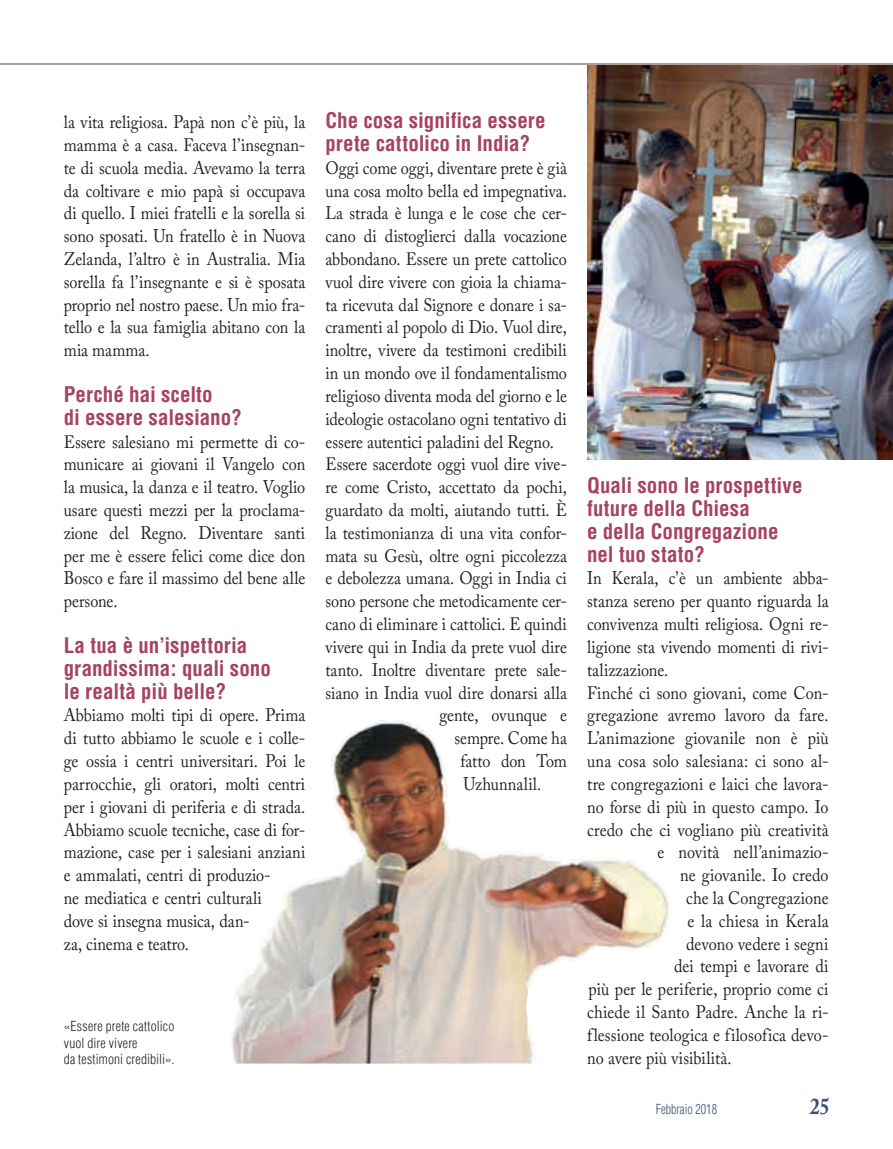
<style>
.page{position:relative;width:893px;height:1149px;background:#fff}
.page>*{position:absolute;margin:0;border:0;box-sizing:border-box;transform-origin:0 0}
.t1{font:700 22.5px "Adobe Caslon Pro";color:#3f4e79;scale:.9 1}
.t2{font:700 condensed 21px/22.8px "Helvetica";color:#a64361}
.t3{font:18px/22.8px "Adobe Caslon Pro";color:#231f20;text-align:justify;scale:.9 1}
.t4{font:300 condensed 13.5px/16.2px "Helvetica";letter-spacing:.015em;color:#231f20}
.t5{font:300 condensed 13.5px "Helvetica";color:#3f4e79;scale:.9 1}
</style>
<div class="page">
<img style="left:328px;top:720px;width:147px;height:343px">
<img style="left:475px;top:853px;width:194px;height:112px">
<img style="left:231px;top:878px;width:97px;height:185px">
<img style="left:475px;top:965px;width:72px;height:98px">
<img style="left:587px;top:65px;width:306px;height:394px">
<hr style="left:0;top:64px;width:893px;height:1px;background:#ac9e94">
<p class="t3" style="left:64px;top:110px;width:270px">la vita religiosa. Papà non c’è più, la mamma è a casa. Faceva l’insegnan&shy;te di scuola media. Avevamo la terra da coltivare e mio papà si occupava di quello. I miei fratelli e la sorella si sono sposati. Un fratello è in Nuova Zelanda, l’altro è in Australia. Mia sorella fa l’insegnante e si è sposata proprio nel nostro paese. Un mio fra&shy;tello e la sua famiglia abitano con la mia mamma.</p>
<p class="t2" style="left:64px;top:382px;width:180px">Perché hai scelto<br>di essere salesiano?</p>
<p class="t3" style="left:64px;top:430px;width:270px">Essere salesiano mi permette di co&shy;municare ai giovani il Vangelo con la musica, la danza e il teatro. Voglio usare questi mezzi per la proclama&shy;zione del Regno. Diventare santi per me è essere felici come dice don Bosco e fare il massimo del bene alle persone.</p>
<p class="t2" style="left:64px;top:633px;width:209px">La tua è un’ispettoria grandissima: quali sono le realtà più belle?</p>
<p class="t3" style="left:64px;top:703px;width:270px;text-align:left">Abbiamo molti tipi di opere. Prima di tutto abbiamo le scuole e i colle&shy;ge ossia i centri universitari. Poi le parrocchie, gli oratori, molti centri per i giovani di periferia e di strada.<br>Abbiamo scuole tecniche, case di for&shy;mazione, case per i salesiani anziani e ammalati, centri di produzio-<br>ne mediatica e centri culturali<br>dove si insegna musica, dan-<br>za, cinema e teatro.</p>
<p class="t2" style="left:325px;top:109px;width:222px">Che cosa significa essere prete cattolico in India?</p>
<p class="t3" style="left:325px;top:156px;width:270px">Oggi come oggi, diventare prete è già</p>
<p class="t3" style="left:325px;top:179px;width:270px">una cosa molto bella ed impegnativa.</p>
<p class="t3" style="left:325px;top:202px;width:270px">La strada è lunga e le cose che cer-</p>
<p class="t3" style="left:325px;top:224px;width:270px">cano di distoglierci dalla vocazione</p>
<p class="t3" style="left:325px;top:247px;width:270px">abbondano. Essere un prete cattolico</p>
<p class="t3" style="left:325px;top:270px;width:270px">vuol dire vivere con gioia la chiama-</p>
<p class="t3" style="left:325px;top:293px;width:270px">ta ricevuta dal Signore e donare i sa-</p>
<p class="t3" style="left:325px;top:316px;width:270px">cramenti al popolo di Dio. Vuol dire,</p>
<p class="t3" style="left:325px;top:338px;width:270px">inoltre, vivere da testimoni credibili</p>
<p class="t3" style="left:325px;top:361px;width:270px">in un mondo ove il fondamentalismo</p>
<p class="t3" style="left:325px;top:384px;width:270px">religioso diventa moda del giorno e le</p>
<p class="t3" style="left:325px;top:407px;width:270px">ideologie ostacolano ogni tentativo di</p>
<p class="t3" style="left:325px;top:430px;width:255px">essere autentici paladini del Regno.</p>
<p class="t3" style="left:325px;top:452px;width:270px">Essere sacerdote oggi vuol dire vive-</p>
<p class="t3" style="left:325px;top:475px;width:270px">re come Cristo, accettato da pochi,</p>
<p class="t3" style="left:325px;top:498px;width:270px">guardato da molti, aiutando tutti. È</p>
<p class="t3" style="left:325px;top:521px;width:270px">la testimonianza di una vita confor-</p>
<p class="t3" style="left:325px;top:544px;width:270px">mata su Gesù, oltre ogni piccolezza</p>
<p class="t3" style="left:325px;top:566px;width:270px">e debolezza umana. Oggi in India ci</p>
<p class="t3" style="left:325px;top:589px;width:270px">sono persone che metodicamente cer-</p>
<p class="t3" style="left:325px;top:612px;width:270px">cano di eliminare i cattolici. E quindi</p>
<p class="t3" style="left:325px;top:635px;width:270px">vivere qui in India da prete vuol dire</p>
<p class="t3" style="left:325px;top:658px;width:270px">tanto. Inoltre diventare prete sale-</p>
<p class="t3" style="left:325px;top:680px;width:270px">siano in India vuol dire donarsi alla</p>
<p class="t3" style="left:439px;top:703px;width:143px">gente, ovunque e</p>
<p class="t3" style="left:454px;top:726px;width:126px">sempre. Come ha</p>
<p class="t3" style="left:460px;top:749px;width:120px">fatto don Tom</p>
<p class="t3" style="left:463px;top:772px;width:88px">Uzhunnalil.</p>
<p class="t4" style="left:64px;top:1018px;width:112px">«Essere prete cattolico vuol dire vivere<br>da testimoni credibili».</p>
<p class="t2" style="left:587px;top:474px;width:217px">Quali sono le prospettive future della Chiesa<br>e della Congregazione nel tuo stato?</p>
<p class="t3" style="left:587px;top:566px;width:270px">In Kerala, c’è un ambiente abba-</p>
<p class="t3" style="left:587px;top:589px;width:270px">stanza sereno per quanto riguarda la</p>
<p class="t3" style="left:587px;top:612px;width:270px">convivenza multi religiosa. Ogni re-</p>
<p class="t3" style="left:587px;top:635px;width:270px">ligione sta vivendo momenti di rivi-</p>
<p class="t3" style="left:587px;top:658px;width:92px">talizzazione.</p>
<p class="t3" style="left:587px;top:680px;width:270px">Finché ci sono giovani, come Con-</p>
<p class="t3" style="left:587px;top:703px;width:270px">gregazione avremo lavoro da fare.</p>
<p class="t3" style="left:587px;top:726px;width:270px">L’animazione giovanile non è più</p>
<p class="t3" style="left:587px;top:749px;width:270px">una cosa solo salesiana: ci sono al-</p>
<p class="t3" style="left:587px;top:772px;width:270px">tre congregazioni e laici che lavora-</p>
<p class="t3" style="left:587px;top:794px;width:270px">no forse di più in questo campo. Io</p>
<p class="t3" style="left:587px;top:817px;width:270px">credo che ci vogliano più creatività</p>
<p class="t3" style="left:658px;top:840px;width:191px">e novità nell’animazio-</p>
<p class="t3" style="left:680px;top:863px;width:166px">ne giovanile. Io credo</p>
<p class="t3" style="left:686px;top:886px;width:160px">che la Congregazione</p>
<p class="t3" style="left:688px;top:908px;width:158px">e la chiesa in Kerala</p>
<p class="t3" style="left:686px;top:931px;width:160px">devono vedere i segni</p>
<p class="t3" style="left:674px;top:954px;width:173px">dei tempi e lavorare di</p>
<p class="t3" style="left:589px;top:977px;width:268px">più per le periferie, proprio come ci</p>
<p class="t3" style="left:587px;top:1000px;width:270px">chiede il Santo Padre. Anche la ri-</p>
<p class="t3" style="left:587px;top:1022px;width:270px">flessione teologica e filosofica devo-</p>
<p class="t3" style="left:587px;top:1045px;width:162px">no avere più visibilità.</p>
<p class="t5" style="left:656px;top:1100px;width:70px">Febbraio 2018</p>
<p class="t1" style="left:810px;top:1092px;width:24px">25</p>
</div>
